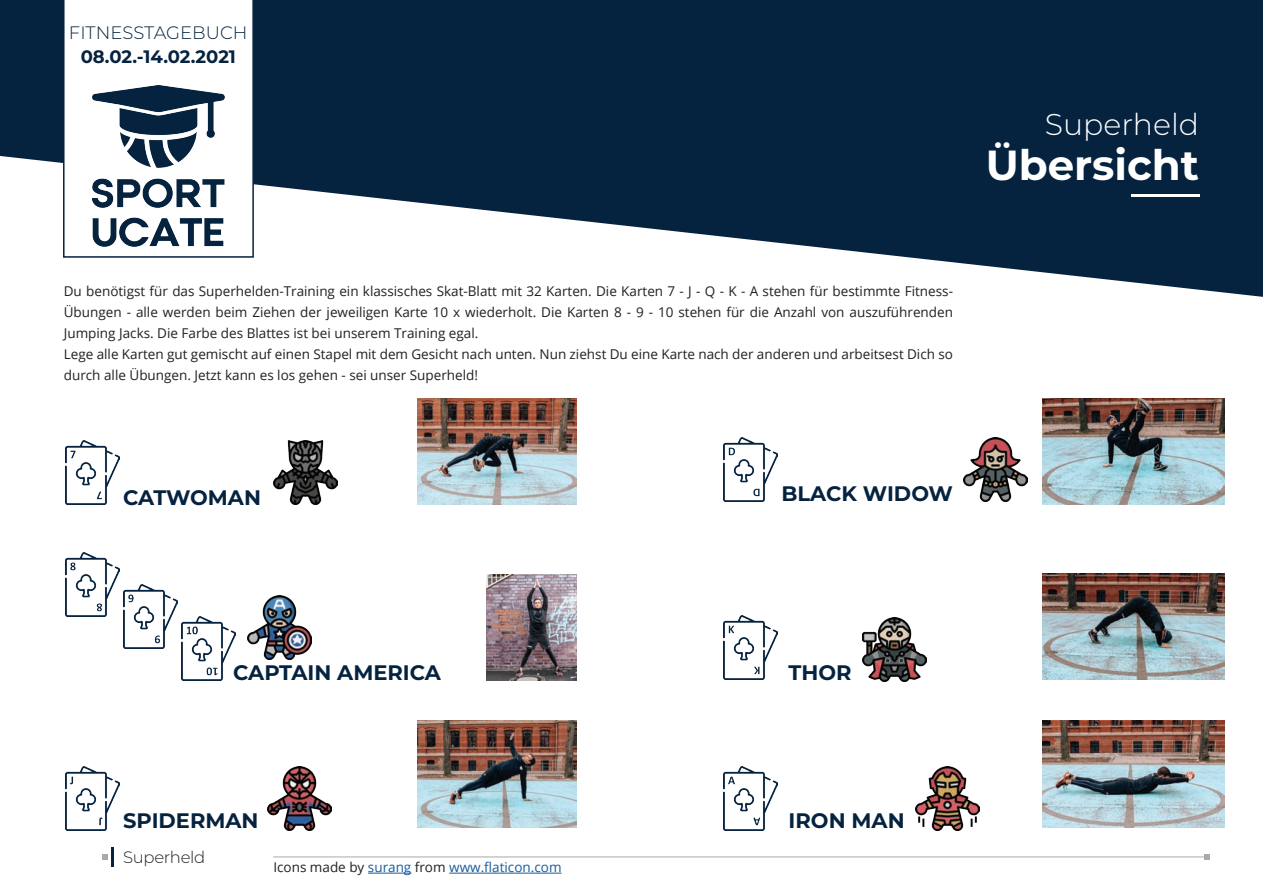
<style>
.page{position:relative;width:1263px;height:893px;background:#fff}
.page>*{position:absolute;margin:0;border:0;box-sizing:border-box;transform-origin:0 0}
.t1{font:700 42px "Montserrat";color:#fff}
.t2{font:300 30px "Montserrat";color:#fff}
.t3{font:700 21px "Montserrat";color:#05223f}
.t4{font:700 18px "Montserrat";color:#05223f}
.t5{font:300 18px "Montserrat";color:#05223f}
.t6{font:300 16.5px "Montserrat";letter-spacing:-.02em;color:#222120}
.t7{font:13.5px/21px "Open Sans";color:#231f20}
.t8{font:13.5px "Open Sans";color:#175d9e}
.s1{color:#231f20}
</style>
<div class="page">
<svg style="left:0;top:0;width:1263px;height:297px;fill:#05223f"></svg>
<svg style="left:63px;top:0;width:191px;height:258px"></svg>
<hr style="left:111px;top:847px;width:3px;height:20px;background:#05223f">
<svg style="left:102px;top:854px;width:5px;height:5px"></svg>
<svg style="left:1204px;top:854px;width:6px;height:6px"></svg>
<hr style="left:273px;top:856px;width:937px;height:1px;background:#a8a9ad">
<img style="left:92px;top:85px;width:133px;height:161px">
<img style="left:1042px;top:573px;width:182px;height:106px">
<hr style="left:1131px;top:194px;width:68px;height:3px;background:#fff">
<hr style="left:368px;top:873px;width:43px;height:1px;background:#175d9e">
<hr style="left:449px;top:873px;width:113px;height:1px;background:#175d9e">
<img style="left:273px;top:441px;width:64px;height:64px">
<img style="left:248px;top:595px;width:63px;height:64px">
<img style="left:65px;top:441px;width:54px;height:64px">
<img style="left:65px;top:553px;width:54px;height:64px">
<img style="left:123px;top:585px;width:54px;height:64px">
<img style="left:181px;top:617px;width:55px;height:63px">
<img style="left:268px;top:766px;width:63px;height:64px">
<img style="left:65px;top:766px;width:54px;height:64px">
<img style="left:964px;top:437px;width:63px;height:64px">
<img style="left:724px;top:437px;width:53px;height:64px">
<img style="left:862px;top:617px;width:64px;height:64px">
<img style="left:724px;top:616px;width:54px;height:63px">
<img style="left:915px;top:766px;width:64px;height:64px">
<img style="left:724px;top:766px;width:54px;height:64px">
<img style="left:1042px;top:721px;width:182px;height:106px">
<img style="left:417px;top:721px;width:160px;height:106px">
<img style="left:1042px;top:398px;width:182px;height:107px">
<img style="left:487px;top:574px;width:90px;height:106px">
<img style="left:417px;top:398px;width:160px;height:107px">
<h3 class="t5" style="left:69px;top:20px;width:180px">FITNESSTAGEBUCH</h3>
<h3 class="t4" style="left:81px;top:43px;width:157px">08.02.-14.02.2021</h3>
<h2 class="t2" style="left:1045px;top:104px;width:156px">Superheld</h2>
<h1 class="t1" style="left:986px;top:135px;width:215px">Übersicht</h1>
<p class="t7" style="left:64px;top:281px;width:891px">Du benötigst für das Superhelden-Training ein klassisches Skat-Blatt mit 32 Karten. Die Karten 7 - J - Q - K - A stehen für bestimmte Fitness-Übungen - alle werden beim Ziehen der jeweiligen Karte 10 x wiederholt. Die Karten 8 - 9 - 10 stehen für die Anzahl von auszuführenden Jumping Jacks. Die Farbe des Blattes ist bei unserem Training egal.<br>Lege alle Karten gut gemischt auf einen Stapel mit dem Gesicht nach unten. Nun ziehst Du eine Karte nach der anderen und arbeitsest Dich so durch alle Übungen. Jetzt kann es los gehen - sei unser Superheld!</p>
<h3 class="t3" style="left:123px;top:482px;width:139px">CATWOMAN</h3>
<h3 class="t3" style="left:781px;top:479px;width:173px">BLACK WIDOW</h3>
<h3 class="t3" style="left:233px;top:657px;width:209px">CAPTAIN AMERICA</h3>
<h3 class="t3" style="left:123px;top:806px;width:137px">SPIDERMAN</h3>
<p class="t6" style="left:123px;top:846px;width:84px">Superheld</p>
<p class="t8" style="left:273px;top:858px;width:290px"><span class="s1">Icons made by</span> surang <span class="s1">from</span> www.flaticon.com</p>
<h3 class="t3" style="left:789px;top:657px;width:65px">THOR</h3>
<h3 class="t3" style="left:789px;top:806px;width:118px">IRON MAN</h3>
</div>
